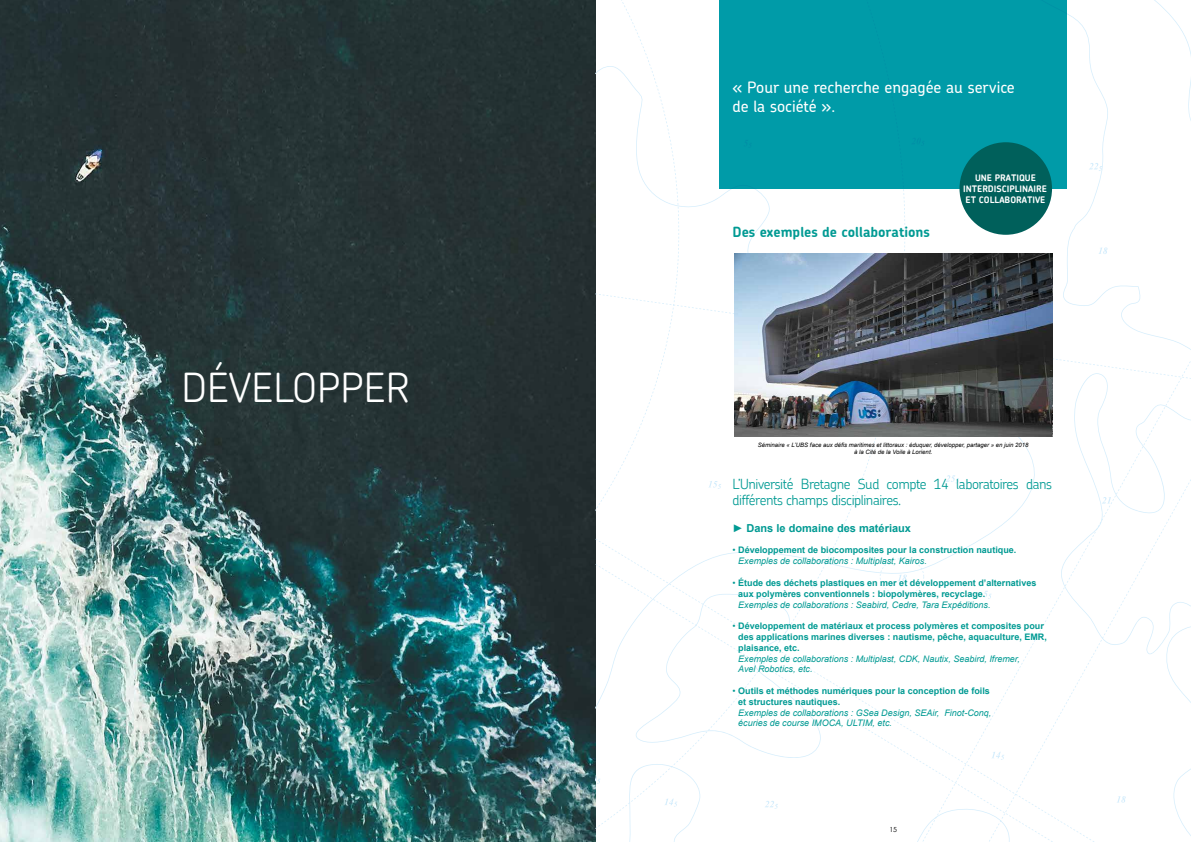
<style>
.page{position:relative;width:1191px;height:842px;background:#fff}
.page>*{position:absolute;margin:0;border:0;box-sizing:border-box;transform-origin:0 0}
.t1{font:300 40px "Chevin";color:#fff}
.t2{font:500 16px/19.2px "Chevin";color:#fff}
.t3{font:300 14px/16.8px "Chevin";letter-spacing:-.03em;color:#009a93}
.t4{font:700 14px "Chevin";color:#009a93}
.t5{font:700 11px "Arial";color:#009a93}
.t6{font:700 9px/10.8px "Arial";color:#009a93}
.t7{font:italic 9px/10.8px "Arial";color:#009a93}
.t8{font:700 9px/10.8px "Chevin";color:#fff;text-align:center}
.t9{font:7px "Century Gothic";color:#000}
.t10{font:italic 6px/7.2px "Arial";color:#000;text-align:center}
.s1{font-weight:400}
.s2{font-weight:400;font-style:italic}
</style>
<div class="page">
<img style="left:0;top:0;width:595px;height:842px">
<svg style="left:595px;top:0;width:310px;height:842px"></svg>
<svg style="left:708px;top:481px;width:13px;height:8px"></svg>
<svg style="left:992px;top:752px;width:12px;height:8px"></svg>
<svg style="left:879px;top:558px;width:45px;height:37px"></svg>
<svg style="left:1117px;top:796px;width:8px;height:7px"></svg>
<svg style="left:1058px;top:0;width:133px;height:654px"></svg>
<svg style="left:595px;top:776px;width:5px;height:8px"></svg>
<svg style="left:764px;top:801px;width:14px;height:8px"></svg>
<svg style="left:983px;top:591px;width:8px;height:8px"></svg>
<svg style="left:946px;top:475px;width:13px;height:8px"></svg>
<svg style="left:664px;top:798px;width:13px;height:9px"></svg>
<div style="left:719px;top:0;width:348px;height:189px;background:#009ba8"></div>
<img style="left:734px;top:253px;width:318px;height:184px">
<div style="left:959px;top:142px;width:93px;height:93px;background:#00605b;border-radius:50%"></div>
<h1 class="t1" style="left:181px;top:362px;width:230px">DÉVELOPPER</h1>
<h2 class="t2" style="left:732px;top:77px;width:284px">« Pour une recherche engagée au service de la société ».</h2>
<h3 class="t4" style="left:732px;top:222px;width:199px">Des exemples de collaborations</h3>
<p class="t8" style="left:963px;top:172px;width:85px">UNE PRATIQUE<br>INTERDISCIPLINAIRE<br>ET COLLABORATIVE</p>
<p class="t10" style="left:758px;top:441px;width:272px">Séminaire « L’UBS face aux défis maritimes et littoraux : éduquer, développer, partager » en juin 2018 à la Cité de la Voile à Lorient.</p>
<h3 class="t3" style="left:732px;top:475px;width:321px">L’Université Bretagne Sud compte 14 laboratoires dans différents champs disciplinaires.</h3>
<p class="t5" style="left:732px;top:520px;width:180px"><span class="s1">►</span> Dans le domaine des matériaux</p>
<p class="t6" style="left:738px;top:545px;width:280px;text-indent:-6px"><span class="s1">•</span> Développement de biocomposites pour la construction nautique.<br><span class="s2">Exemples de collaborations : Multiplast, Kairos.</span></p>
<p class="t6" style="left:738px;top:577px;width:300px;text-indent:-6px"><span class="s1">•</span> Étude des déchets plastiques en mer et développement d’alternatives aux polymères conventionnels : biopolymères, recyclage.</p>
<p class="t7" style="left:738px;top:599px;width:254px">Exemples de collaborations : Seabird, Cedre, Tara Expéditions.</p>
<p class="t6" style="left:738px;top:621px;width:310px;text-indent:-6px"><span class="s1">•</span> Développement de matériaux et process polymères et composites pour des applications marines diverses : nautisme, pêche, aquaculture, EMR, plaisance, etc.</p>
<p class="t7" style="left:738px;top:653px;width:283px">Exemples de collaborations : Multiplast, CDK, Nautix, Seabird, Ifremer,<br>Avel Robotics, etc.</p>
<p class="t6" style="left:738px;top:685px;width:253px;text-indent:-6px"><span class="s1">•</span> Outils et méthodes numériques pour la conception de foils et structures nautiques.</p>
<p class="t7" style="left:738px;top:707px;width:255px">Exemples de collaborations : GSea Design, SEAir, Finot-Conq, écuries de course IMOCA, ULTIM, etc.</p>
<p class="t9" style="left:889px;top:824px;width:9px">15</p>
</div>
